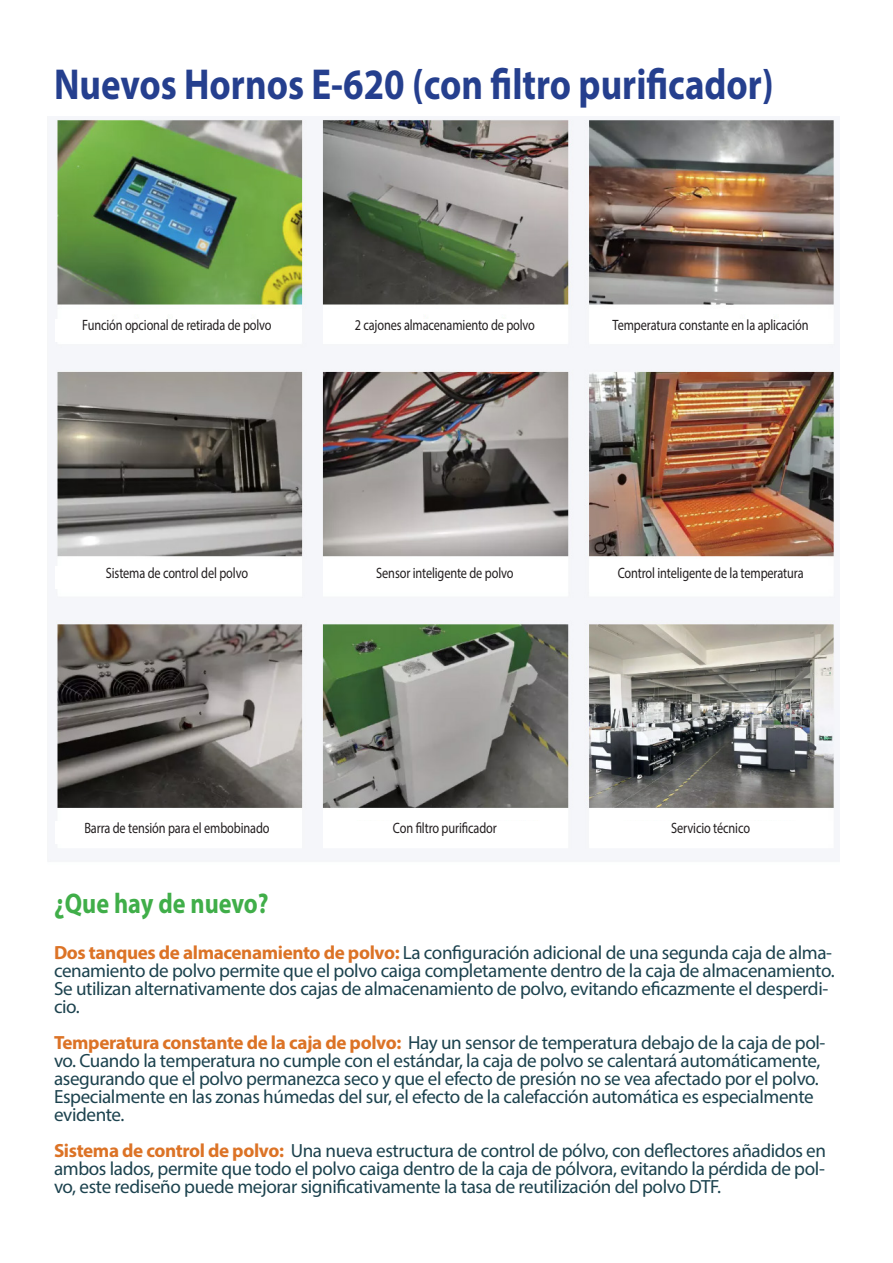
<style>
.page{position:relative;width:893px;height:1263px;background:#fff}
.page>*{position:absolute;margin:0;border:0;box-sizing:border-box;transform-origin:0 0}
.tituloproducto{font:700 43.5px "Myriad Pro";color:#253f8e;scale:.85 1}
.subtituloproducto{font:700 28.5px "Myriad Pro";color:#40ae49;scale:.85 1}
.Párrafo{font:19.05px/18px "Myriad Pro";letter-spacing:-.02em;color:#1c424e}
.lista_-_Copia{font:15px "Myriad Pro";letter-spacing:-.01em;color:#231f20;scale:.82 1}
.s1{font-weight:700;color:#dc7326}
</style>
<div class="page">
<img style="left:48px;top:119px;width:791px;height:743px">
<div style="left:323px;top:319px;width:244px;height:22px;background:#fff"></div>
<div style="left:589px;top:319px;width:243px;height:22px;background:#fff"></div>
<div style="left:55px;top:319px;width:244px;height:22px;background:#fff"></div>
<div style="left:323px;top:567px;width:244px;height:22px;background:#fff"></div>
<div style="left:589px;top:567px;width:243px;height:22px;background:#fff"></div>
<div style="left:55px;top:567px;width:244px;height:22px;background:#fff"></div>
<div style="left:323px;top:822px;width:244px;height:22px;background:#fff"></div>
<div style="left:589px;top:822px;width:243px;height:22px;background:#fff"></div>
<div style="left:55px;top:822px;width:244px;height:22px;background:#fff"></div>
<p class="tituloproducto" style="left:54px;top:56px;width:848px">Nuevos Hornos E-620 (con filtro purificador)</p>
<p class="lista_-_Copia" style="left:82px;top:316px;width:233px">Función opcional de retirada de polvo</p>
<p class="lista_-_Copia" style="left:355px;top:316px;width:221px">2 cajones almacenamiento de polvo</p>
<p class="lista_-_Copia" style="left:613px;top:316px;width:241px">Temperatura constante en la aplicación</p>
<p class="lista_-_Copia" style="left:106px;top:564px;width:175px">Sistema de control del polvo</p>
<p class="lista_-_Copia" style="left:376px;top:564px;width:169px">Sensor inteligente de polvo</p>
<p class="lista_-_Copia" style="left:618px;top:564px;width:228px">Control inteligente de la temperatura</p>
<p class="lista_-_Copia" style="left:84px;top:819px;width:227px">Barra de tensión para el embobinado</p>
<p class="lista_-_Copia" style="left:393px;top:819px;width:128px">Con filtro purificador</p>
<p class="lista_-_Copia" style="left:671px;top:819px;width:98px">Servicio técnico</p>
<p class="subtituloproducto" style="left:54px;top:885px;width:254px">¿Que hay de nuevo?</p>
<p class="Párrafo" style="left:54px;top:943px;width:782px"><span class="s1">Dos tanques de almacenamiento de polvo:</span> La configuración adicional de una segunda caja de alma&shy;cenamiento de polvo permite que el polvo caiga completamente dentro de la caja de almacenamiento.<br>Se utilizan alternativamente dos cajas de almacenamiento de polvo, evitando eficazmente el desperdi&shy;cio.</p>
<p class="Párrafo" style="left:54px;top:1033px;width:773px"><span class="s1">Temperatura constante de la caja de polvo:</span> Hay un sensor de temperatura debajo de la caja de pol&shy;vo. Cuando la temperatura no cumple con el estándar, la caja de polvo se calentará automáticamente, asegurando que el polvo permanezca seco y que el efecto de presión no se vea afectado por el polvo.<br>Especialmente en las zonas húmedas del sur, el efecto de la calefacción automática es especialmente evidente.</p>
<p class="Párrafo" style="left:54px;top:1141px;width:774px;text-align:justify"><span class="s1">Sistema de control de polvo:</span> Una nueva estructura de control de pólvo, con deflectores añadidos en ambos lados, permite que todo el polvo caiga dentro de la caja de pólvora, evitando la pérdida de pol&shy;vo, este rediseño puede mejorar significativamente la tasa de reutilización del polvo DTF.</p>
</div>
